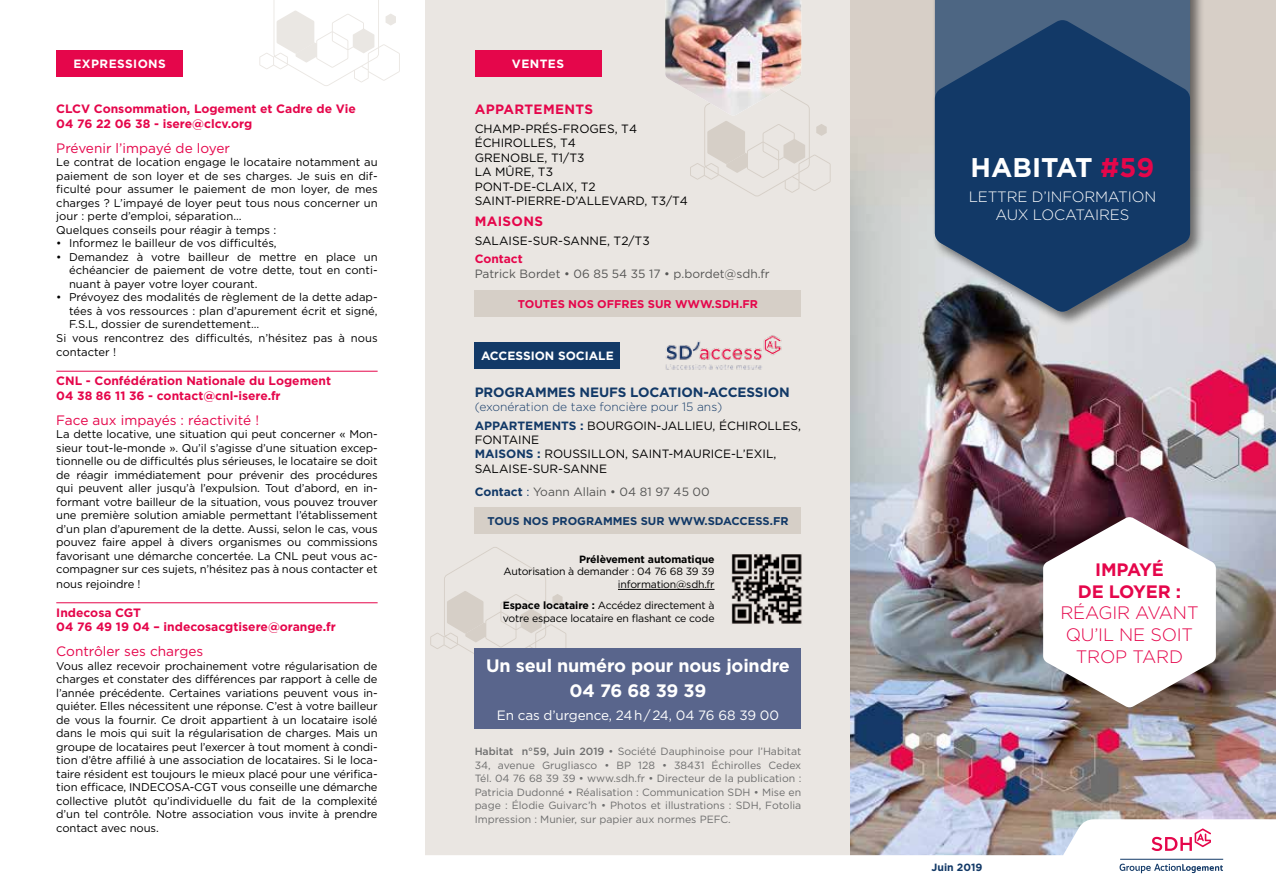
<style>
.page{position:relative;width:1276px;height:893px;background:#fff}
.page>*{position:absolute;margin:0;border:0;box-sizing:border-box;transform-origin:0 0}
.t1{font:700 27px "Gotham";color:#fff}
.t2{font:700 18px/24.6px "Gotham";letter-spacing:-.01em;color:#fff;text-align:center}
.t3{font:300 18px/21.6px "Gotham";letter-spacing:-.01em;color:#e5064b;text-align:center}
.t4{font:700 18px/21.6px "Gotham";letter-spacing:-.01em;color:#e5064b;text-align:center}
.t5{font:300 15px/18px "Gotham";letter-spacing:-.01em;color:#fff;text-align:center}
.t6{font:13.65px "Gotham";color:#e5064b}
.t7{font:700 13.5px "Gotham";letter-spacing:-.01em;color:#123967}
.t8{font:13.5px "Gotham";letter-spacing:-.01em;color:#fff}
.t9{font:700 13.5px "Gotham";letter-spacing:.025em;color:#e5064b}
.t10{font:700 12.15px/14.5px "Gotham";color:#e5064b}
.t11{font:12px/14.4px "Gotham";color:#000}
.t12{font:12px/23px "Gotham";color:#565655}
.t13{font:300 12px "Gotham";color:#123967}
.t14{font:700 12px "Gotham";letter-spacing:.035em;color:#fff}
.t15{font:700 12px "Gotham";color:#123967}
.t16{font:700 12px "Gotham";color:#fff}
.t17{font:700 12px "Gotham";color:#e5064b}
.t18{font:11.25px/13.5px "Gotham";color:#000;text-align:justify}
.t19{font:700 11.25px "Gotham";color:#123967}
.t20{font:700 11.25px "Gotham";color:#e5064b}
.t21{font:10.5px/13.5px "Gotham";color:#6e6e6e;text-align:justify}
.t22{font:10.5px/12.6px "Gotham";letter-spacing:-.02em;color:#000;text-align:right}
.t23{font:700 10.5px "Gotham";letter-spacing:-.01em;color:#000}
.t24{font:700 10.5px "Gotham";color:#123967}
.s1{font-weight:700;color:#123967}
.s2{color:#000}
.s3{color:#123967}
.s4{font-weight:700}
.s5{font-weight:500}
.s6{color:#e5064b}
</style>
<div class="page">
<div style="left:425px;top:0;width:425px;height:893px;background:#eae6e2"></div>
<svg style="left:259px;top:0;width:141px;height:86px"></svg>
<svg style="left:430px;top:547px;width:136px;height:119px"></svg>
<img style="left:850px;top:0;width:426px;height:819px">
<div style="left:932px;top:0;width:273px;height:327px;background:#000;opacity:.75"></div>
<div style="left:935px;top:0;width:255px;height:20px;background:#4d6683"></div>
<svg style="left:425px;top:819px;width:851px;height:74px;fill:#fff"></svg>
<svg style="left:1151px;top:828px;width:60px;height:23px"></svg>
<hr style="left:1120px;top:859px;width:103px;height:1px;background:#123967">
<svg style="left:1119px;top:864px;width:104px;height:9px"></svg>
<svg style="left:935px;top:20px;width:255px;height:292px;background:#2b4b72"></svg>
<div style="left:475px;top:50px;width:126px;height:26px;background:#e5064b"></div>
<div style="left:475px;top:290px;width:326px;height:26px;background:#d6cfc7"></div>
<div style="left:475px;top:507px;width:326px;height:26px;background:#d6cfc7"></div>
<div style="left:475px;top:648px;width:326px;height:81px;background:#59658c"></div>
<svg style="left:690px;top:37px;width:140px;height:159px"></svg>
<img style="left:665px;top:0;width:136px;height:115px">
<div style="left:475px;top:342px;width:145px;height:26px;background:#123967"></div>
<img style="left:665px;top:335px;width:117px;height:35px">
<img style="left:731px;top:554px;width:71px;height:70px">
<hr style="left:618px;top:589px;width:96px;height:1px;background:#000">
<svg style="left:1043px;top:517px;width:173px;height:190px"></svg>
<div style="left:56px;top:50px;width:127px;height:26px;background:#e5064b"></div>
<hr style="left:56px;top:371px;width:322px;height:1px;background:#e5064b">
<hr style="left:56px;top:602px;width:322px;height:1px;background:#e5064b">
<p class="t14" style="left:73px;top:56px;width:94px">expressions</p>
<p class="t10" style="left:56px;top:102px;width:10px">CLCV</p>
<p class="t10" style="left:56px;top:102px;width:301px;text-indent:38px">Consommation, Logement et Cadre de Vie<br>04 76 22 06 38 - isere@clcv.org</p>
<p class="t6" style="left:56px;top:139px;width:175px">Prévenir l’impayé de loyer</p>
<p class="t18" style="left:56px;top:155px;width:323px;text-align:left">Le contrat de location engage le locataire notamment au paiement de son loyer et de ses charges. Je suis en dif&shy;ficulté pour assumer le paiement de mon loyer, de mes charges ? L’impayé de loyer peut tous nous concerner un jour : perte d’emploi, séparation…<br>Quelques conseils pour réagir à temps :</p>
<p class="t18" style="left:56px;top:236px;width:222px">• Informez le bailleur de vos difficultés,</p>
<p class="t18" style="left:69px;top:250px;width:310px;text-indent:-13px">• Demandez à votre bailleur de mettre en place un échéancier de paiement de votre dette, tout en conti&shy;nuant à payer votre loyer courant.</p>
<p class="t18" style="left:56px;top:290px;width:323px">• Prévoyez des modalités de règlement de la dette adap-</p>
<p class="t18" style="left:69px;top:304px;width:310px">tées à vos ressources : plan d’apurement écrit et signé,</p>
<p class="t18" style="left:69px;top:317px;width:192px">F.S.L, dossier de surendettement…</p>
<p class="t18" style="left:56px;top:331px;width:323px">Si vous rencontrez des difficultés, n’hésitez pas à nous</p>
<p class="t18" style="left:56px;top:345px;width:61px">contacter !</p>
<p class="t10" style="left:56px;top:374px;width:10px">CNL</p>
<p class="t10" style="left:56px;top:374px;width:276px;text-indent:30px">- Confédération Nationale du Logement<br>04 38 86 11 36 - contact@cnl-isere.fr</p>
<p class="t6" style="left:56px;top:411px;width:204px">Face aux impayés : réactivité !</p>
<p class="t18" style="left:56px;top:427px;width:323px">La dette locative, une situation qui peut concerner « Mon&shy;sieur tout-le-monde ». Qu’il s’agisse d’une situation excep&shy;tionnelle ou de difficultés plus sérieuses, le locataire se doit de réagir immédiatement pour prévenir des procédures qui peuvent aller jusqu’à l’expulsion. Tout d’abord, en in&shy;formant votre bailleur de la situation, vous pouvez trouver une première solution amiable permettant l’établissement d’un plan d’apurement de la dette. Aussi, selon le cas, vous pouvez faire appel à divers organismes ou commissions favorisant une démarche concertée. La CNL peut vous ac&shy;compagner sur ces sujets, n’hésitez pas à nous contacter et nous rejoindre !</p>
<p class="t10" style="left:56px;top:605px;width:281px">Indecosa CGT<br>04 76 49 19 04 – indecosacgtisere@orange.fr</p>
<p class="t6" style="left:56px;top:643px;width:148px">Contrôler ses charges</p>
<p class="t18" style="left:56px;top:659px;width:323px">Vous allez recevoir prochainement votre régularisation de charges et constater des différences par rapport à celle de l’année précédente. Certaines variations peuvent vous in&shy;quiéter. Elles nécessitent une réponse. C’est à votre bailleur de vous la fournir. Ce droit appartient à un locataire isolé dans le mois qui suit la régularisation de charges. Mais un groupe de locataires peut l’exercer à tout moment à condi&shy;tion d’être affilié à une association de locataires. Si le loca&shy;taire résident est toujours le mieux placé pour une vérifica&shy;tion efficace, INDECOSA-CGT vous conseille une démarche collective plutôt qu’individuelle du fait de la complexité d’un tel contrôle. Notre association vous invite à prendre contact avec nous.</p>
<p class="t14" style="left:512px;top:56px;width:54px">ventes</p>
<p class="t9" style="left:475px;top:101px;width:120px">Appartements</p>
<p class="t11" style="left:475px;top:121px;width:215px">CHAMP-PRÉS-FROGES, T4<br>ÉCHIROLLES, T4<br>GRENOBLE, T1/T3<br>LA MÛRE, T3<br>PONT-DE-CLAIX, T2<br>SAINT-PIERRE-D’ALLEVARD, T3/T4</p>
<p class="t9" style="left:475px;top:212px;width:70px">maisons</p>
<p class="t11" style="left:475px;top:233px;width:177px">SALAISE-SUR-SANNE, T2/T3</p>
<p class="t17" style="left:475px;top:251px;width:50px">Contact</p>
<p class="t12" style="left:475px;top:262px;width:297px">Patrick Bordet • 06 85 54 35 17 • p.bordet@sdh.fr</p>
<p class="t20" style="left:518px;top:296px;width:242px">toutes nos offres sur www.sdh.fr</p>
<p class="t16" style="left:481px;top:348px;width:134px">accessi on sociale</p>
<p class="t7" style="left:475px;top:383px;width:316px">programmes neufs locati on-accessi on</p>
<p class="t13" style="left:475px;top:399px;width:249px">(EXONÉRATION DE TAXE FONCIÈRE POUR 15 ANS)</p>
<p class="t15" style="left:475px;top:417px;width:61px">APPARTEMEN</p>
<p class="t11" style="left:561px;top:418px;width:241px"><span class="s1">TS :</span> BOURGOIN-JALLIEU, ÉCHIROLLES,</p>
<p class="t11" style="left:475px;top:432px;width:66px">FONTAINE</p>
<p class="t15" style="left:475px;top:446px;width:34px">MAISONS</p>
<p class="t11" style="left:537px;top:447px;width:110px"><span class="s1">:</span> ROUSSILLON, Sain</p>
<p class="t11" style="left:662px;top:447px;width:116px">T-MAURICE-L’EXIL,</p>
<p class="t12" style="left:475px;top:457px;width:237px"><span class="s2">SALAISE-SUR-SANNE<br></span><span class="s1">Contact</span> <span class="s3">:</span> Yoann Allain • 04 81 97 45 00</p>
<p class="t19" style="left:487px;top:513px;width:302px">tous nos programmes sur www.sdaccess.fr</p>
<p class="t23" style="left:579px;top:552px;width:137px">Prélèvement automatique</p>
<p class="t22" style="left:503px;top:565px;width:212px">Autorisation à demander : 04 76 68 39 39 information@sdh.fr</p>
<p class="t22" style="left:503px;top:599px;width:213px;text-align:left"><span class="s4">Espace locataire :</span> Accédez directement à votre espace locataire en flashant ce code</p>
<h2 class="t2" style="left:486px;top:653px;width:305px">Un seul numéro pour nous joindre<br>04 76 68 39 39</h2>
<p class="t8" style="left:497px;top:706px;width:284px">En cas d’urgence, 24 h / 24, 04 76 68 39 00</p>
<p class="t21" style="left:475px;top:744px;width:328px"><span class="s5">Habitat n°59, Juin 2019</span> • Société Dauphinoise pour l’Habitat 34, avenue Grugliasco • BP 128 • 38431 Échirolles Cedex Tél. 04 76 68 39 39 • www.sdh.fr • Directeur de la publication :<br>Patricia Dudonné • Réalisation : Communication SDH • Mise en page : Élodie Guivarc’h • Photos et illustrations : SDH, Fotolia Impression : Munier, sur papier aux normes PEFC.</p>
<h1 class="t1" style="left:970px;top:149px;width:185px">HABITAT <span class="s6">#59</span></h1>
<h3 class="t5" style="left:968px;top:188px;width:189px">LETTRE D’INFORMATION<br>AUX LOCATAIRES</h3>
<p class="t24" style="left:931px;top:860px;width:52px">Juin 2019</p>
<h2 class="t4" style="left:1078px;top:559px;width:105px">Impayé<br>de loyer :</h2>
<h2 class="t3" style="left:1060px;top:602px;width:140px">RÉAGIR AVANT<br>QU’IL NE SOIT<br>TROP TARD</h2>
</div>
